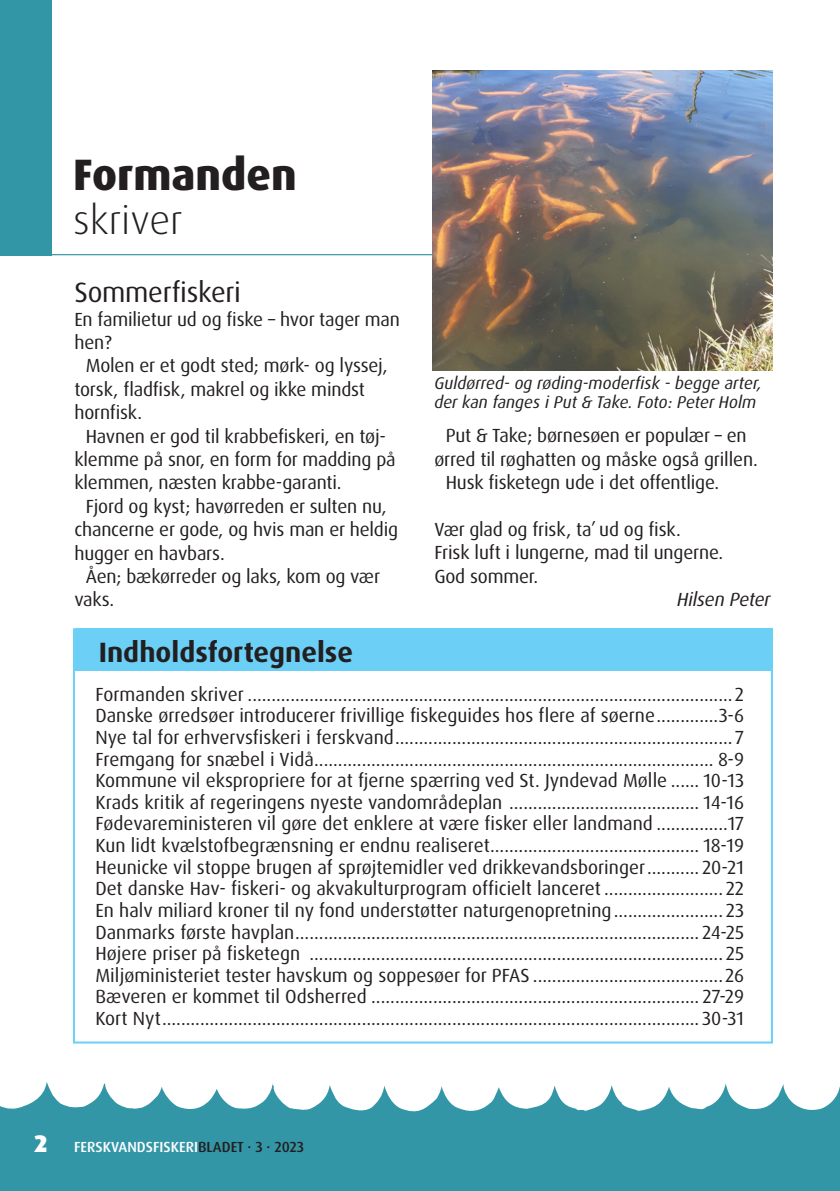
<style>
.page{position:relative;width:840px;height:1191px;background:#fff}
.page>*{position:absolute;margin:0;border:0;box-sizing:border-box;transform-origin:0 0}
.Alm__tekst_Overskrif{font:800 44px "Dax Pro";color:#231f20}
.Alm__tekst_Overskrif-2{font:300 40px "Dax Pro";color:#231f20}
.Alm__tekst_Overskrif-3{font:700 28px "Dax Pro";color:#231f20}
.Alm__tekst_Overskrif-4{font:28px "Dax Pro";letter-spacing:-.01em;color:#231f20}
.Alm__tekst_Overskrif-5{font:19px/23.4px "Dax Pro";letter-spacing:-.005em;color:#231f20}
.Alm__tekst_Overskrif-6{font:italic 19px "Dax Pro";letter-spacing:-.01em;color:#231f20}
.Alm__tekst_Overskrif-7{font:italic 17px/19px "Dax Pro";color:#231f20}
.Alm__tekst_Overskrif-8{font:500 14.6px "Dax Pro";color:#fff}
.s1{font-weight:900;font-size:24px}
.s2{color:#231f20}
</style>
<div class="page">
<svg style="left:0;top:1082px;width:839px;height:109px;fill:#3396a7"></svg>
<div style="left:0;top:0;width:51px;height:255px;background:#3396a7"></div>
<hr style="left:0;top:254px;width:771px;height:1px;background:#3396a7">
<div style="left:75px;top:628px;width:697px;height:43px;background:#6bcff6"></div>
<img style="left:432px;top:71px;width:339px;height:300px">
<p class="Alm__tekst_Overskrif" style="left:73px;top:146px;width:225px">Formanden</p>
<p class="Alm__tekst_Overskrif-2" style="left:73px;top:194px;width:111px">skriver</p>
<p class="Alm__tekst_Overskrif-4" style="left:74px;top:274px;width:168px">Sommerfiskeri</p>
<p class="Alm__tekst_Overskrif-5" style="left:74px;top:307px;width:327px">En familietur ud og fiske – hvor tager man hen?</p>
<p class="Alm__tekst_Overskrif-5" style="left:74px;top:354px;width:315px;text-indent:11px">Molen er et godt sted; mørk- og lyssej, torsk, fladfisk, makrel og ikke mindst hornfisk.</p>
<p class="Alm__tekst_Overskrif-5" style="left:74px;top:424px;width:322px;text-indent:11px">Havnen er god til krabbefiskeri, en tøj&shy;klemme på snor, en form for madding på klemmen, næsten krabbe-garanti.</p>
<p class="Alm__tekst_Overskrif-5" style="left:74px;top:494px;width:325px;text-indent:11px">Fjord og kyst; havørreden er sulten nu, chancerne er gode, og hvis man er heldig hugger en havbars.</p>
<p class="Alm__tekst_Overskrif-5" style="left:74px;top:565px;width:307px;text-indent:11px">Åen; bækørreder og laks, kom og vær vaks.</p>
<p class="Alm__tekst_Overskrif-3" style="left:99px;top:634px;width:256px">Indholdsfortegnelse</p>
<p class="Alm__tekst_Overskrif-7" style="left:434px;top:373px;width:329px">Guldørred- og røding-moderfisk - begge arter, der kan fanges i Put &amp; Take. Foto: Peter Holm</p>
<p class="Alm__tekst_Overskrif-5" style="left:434px;top:424px;width:325px;text-align:center">Put &amp; Take; børnesøen er populær – en ørred til røghatten og måske også grillen.</p>
<p class="Alm__tekst_Overskrif-5" style="left:445px;top:471px;width:275px">Husk fisketegn ude i det offentlige.</p>
<p class="Alm__tekst_Overskrif-5" style="left:434px;top:518px;width:248px">Vær glad og frisk, ta’ ud og fisk.</p>
<p class="Alm__tekst_Overskrif-5" style="left:434px;top:541px;width:290px">Frisk luft i lungerne, mad til ungerne.</p>
<p class="Alm__tekst_Overskrif-5" style="left:434px;top:564px;width:105px">God sommer.</p>
<p class="Alm__tekst_Overskrif-6" style="left:676px;top:587px;width:95px">Hilsen Peter</p>
<p class="Alm__tekst_Overskrif-5" style="left:95px;top:682px;width:650px">Formanden skriver ...................................................................................................... 2</p>
<p class="Alm__tekst_Overskrif-5" style="left:95px;top:704px;width:650px">Danske ørredsøer introducerer frivillige fiskeguides hos flere af søerne.............3-6</p>
<p class="Alm__tekst_Overskrif-5" style="left:95px;top:726px;width:650px">Nye tal for erhvervsfiskeri i ferskvand....................................................................... 7</p>
<p class="Alm__tekst_Overskrif-5" style="left:95px;top:747px;width:650px">Fremgang for snæbel i Vidå.................................................................................... 8-9</p>
<p class="Alm__tekst_Overskrif-5" style="left:95px;top:769px;width:650px">Kommune vil ekspropriere for at fjerne spærring ved St. Jyndevad Mølle ...... 10-13</p>
<p class="Alm__tekst_Overskrif-5" style="left:95px;top:790px;width:650px">Krads kritik af regeringens nyeste vandområdeplan ........................................ 14-16</p>
<p class="Alm__tekst_Overskrif-5" style="left:95px;top:812px;width:650px">Fødevareministeren vil gøre det enklere at være fisker eller landmand ...............17</p>
<p class="Alm__tekst_Overskrif-5" style="left:95px;top:834px;width:650px">Kun lidt kvælstofbegrænsning er endnu realiseret............................................ 18-19</p>
<p class="Alm__tekst_Overskrif-5" style="left:95px;top:855px;width:650px">Heunicke vil stoppe brugen af sprøjtemidler ved drikkevandsboringer........... 20-21</p>
<p class="Alm__tekst_Overskrif-5" style="left:95px;top:877px;width:650px">Det danske Hav- fiskeri- og akvakulturprogram officielt lanceret ......................... 22</p>
<p class="Alm__tekst_Overskrif-5" style="left:95px;top:898px;width:650px">En halv miliard kroner til ny fond understøtter naturgenopretning....................... 23</p>
<p class="Alm__tekst_Overskrif-5" style="left:95px;top:920px;width:649px">Danmarks første havplan..................................................................................... 24-25</p>
<p class="Alm__tekst_Overskrif-5" style="left:95px;top:942px;width:650px">Højere priser på fisketegn ....................................................................................... 25</p>
<p class="Alm__tekst_Overskrif-5" style="left:95px;top:963px;width:650px">Miljøministeriet tester havskum og soppesøer for PFAS ........................................26</p>
<p class="Alm__tekst_Overskrif-5" style="left:95px;top:985px;width:650px">Bæveren er kommet til Odsherred ..................................................................... 27-29</p>
<p class="Alm__tekst_Overskrif-5" style="left:95px;top:1006px;width:650px">Kort Nyt................................................................................................................. 30-31</p>
<p class="Alm__tekst_Overskrif-8" style="left:34px;top:1137px;width:271px"><span class="s1">2</span> FERSKVANDSFISKERI<span class="s2">BLADET · 3 · 2023</span></p>
</div>
